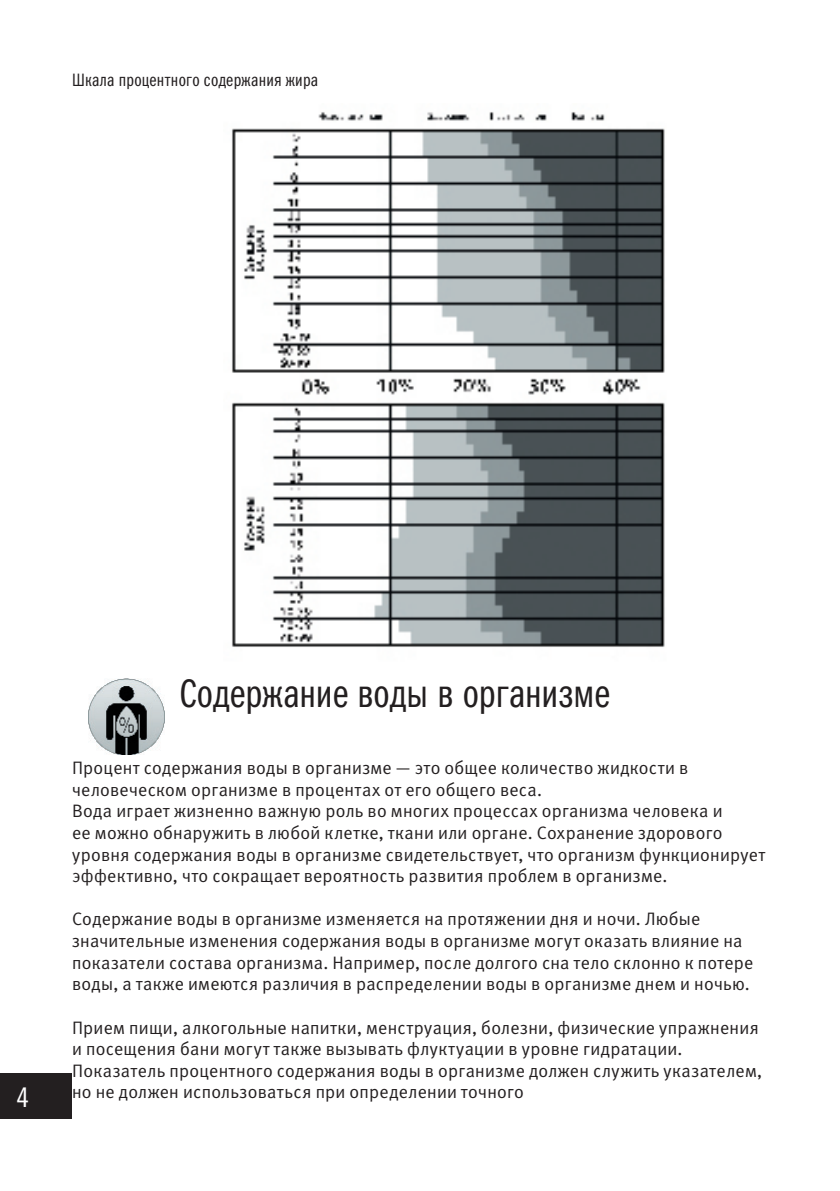
<style>
.page{position:relative;width:840px;height:1191px;background:#fff}
.page>*{position:absolute;margin:0;border:0;box-sizing:border-box;transform-origin:0 0}
.t1{font:40px "Franklin Gothic Book Cmp C";color:#231f20}
.Основной_текст{font:28px "Franklin Gothic Book Cmp C";color:#fff}
.Основной_текст-2{font:18px/21.6px "Meta Normal LFC";letter-spacing:.015em;color:#231f20}
.Основной_текст-3{font:18px "Franklin Gothic Book Cmp C";letter-spacing:.02em;color:#231f20}
</style>
<div class="page">
<img style="left:231px;top:111px;width:434px;height:536px">
<img style="left:89px;top:679px;width:75px;height:75px">
<div style="left:0;top:1073px;width:72px;height:46px;background:#231f20"></div>
<p class="Основной_текст-3" style="left:72px;top:70px;width:247px">Шкала процентного содержания жира</p>
<p class="Основной_текст" style="left:16px;top:1082px;width:14px">4</p>
<p class="t1" style="left:179px;top:671px;width:432px">Содержание воды в организме</p>
<p class="Основной_текст-2" style="left:72px;top:757px;width:617px">Процент содержания воды в организме — это общее количество жидкости в человеческом организме в процентах от его общего веса.</p>
<p class="Основной_текст-2" style="left:72px;top:800px;width:694px">Вода играет жизненно важную роль во многих процессах организма человека и<br>ее можно обнаружить в любой клетке, ткани или органе. Сохранение здорового уровня содержания воды в организме свидетельствует, что организм функционирует эффективно, что сокращает вероятность развития проблем в организме.</p>
<p class="Основной_текст-2" style="left:72px;top:908px;width:682px">Содержание воды в организме изменяется на протяжении дня и ночи. Любые значительные изменения содержания воды в организме могут оказать влияние на показатели состава организма. Например, после долгого сна тело склонно к потере воды, а также имеются различия в распределении воды в организме днем и ночью.</p>
<p class="Основной_текст-2" style="left:72px;top:1016px;width:691px">Прием пищи, алкогольные напитки, менструация, болезни, физические упражнения и посещения бани могут также вызывать флуктуации в уровне гидратации.<br>Показатель процентного содержания воды в организме должен служить указателем, но не должен использоваться при определении точного</p>
</div>
